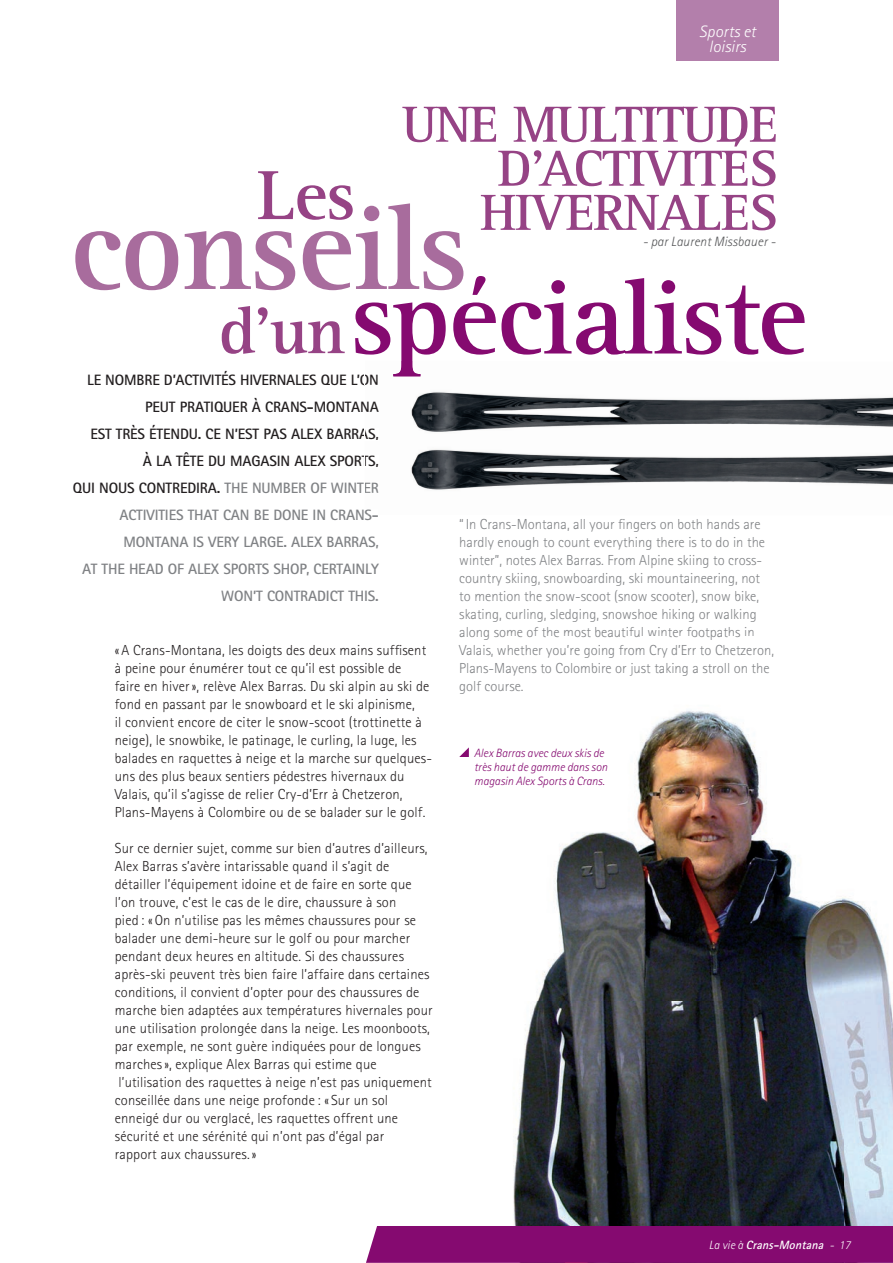
<style>
.page{position:relative;width:893px;height:1263px;background:#fff}
.page>*{position:absolute;margin:0;border:0;box-sizing:border-box;transform-origin:0 0}
.t1{font:700 52.5px/44.1px "Rotis Serif";letter-spacing:-.02em;color:#964385;text-align:right}
.t2{font:italic 300 16.5px/15px "Rotis Sans Serif";letter-spacing:.01em;color:#fff;text-align:center}
.t3{font:700 15px/27px "Rotis Sans Serif";letter-spacing:-.01em;color:#231f20;text-align:right}
.t4{font:700 15px "Rotis Sans Serif";color:#808285}
.t5{font:300 14.55px/18px "Rotis Sans Serif";letter-spacing:.01em;color:#231f20}
.t6{font:300 14.55px/18px "Rotis Sans Serif";color:#808285}
.t7{font:italic 300 13.5px "Rotis Sans Serif";letter-spacing:.01em;color:#57585a}
.t8{font:italic 300 12px/14.4px "Rotis Sans Serif";color:#850a70}
.t9{font:italic 700 12px "Rotis Sans Serif";color:#fff}
.s1{color:#808285}
.s2{font-weight:300}
</style>
<div class="page">
<img style="left:513px;top:711px;width:380px;height:515px">
<div style="left:676px;top:0;width:102px;height:61px;background:#b37fab"></div>
<svg style="left:459px;top:747px;width:10px;height:10px"></svg>
<svg style="left:75px;top:171px;width:729px;height:190px"></svg>
<img style="left:393px;top:374px;width:500px;height:116px">
<img style="left:393px;top:361px;width:27px;height:15px">
<div style="left:366px;top:1226px;width:527px;height:37px;background:#850a70"></div>
<p class="t2" style="left:699px;top:25px;width:58px">Sports et loisirs</p>
<h1 class="t1" style="left:402px;top:107px;width:377px">UNE MULTITUDE<br>D’ACTIVITÉS<br>HIVERNALES</h1>
<p class="t7" style="left:643px;top:236px;width:134px">- par Laurent Missbauer -</p>
<p class="t3" style="left:73px;top:368px;width:307px">LE NOMBRE D’ACTIVITÉS HIVERNALES QUE L’ON PEUT PRATIQUER À CRANS-MONTANA<br>EST TRÈS ÉTENDU. CE N’EST PAS ALEX BARRAS,<br>À LA TÊTE DU MAGASIN ALEX SPORTS,<br>QUI NOUS CONTREDIRA. <span class="s1">THE NUMBER OF WINTER ACTIVITIES THAT CAN BE DONE IN CRAN - MONTANA IS VERY LARGE. ALEX BARRAS,<br>AT THE HEAD OF ALEX SPORTS SHOP, CERTAINLY WON’T CONTRADICT THIS.</span></p>
<p class="t4" style="left:365px;top:509px;width:9px">S</p>
<p class="t5" style="left:115px;top:642px;width:319px">« A Crans-Montana, les doigts des deux mains suffisent à peine pour énumérer tout ce qu’il est possible de<br>faire en hiver », relève Alex Barras. Du ski alpin au ski de fond en passant par le snowboard et le ski alpinisme,<br>il convient encore de citer le snow-scoot (trottinette à neige), le snowbike, le patinage, le curling, la luge, les balades en raquettes à neige et la marche sur quelques&shy;uns des plus beaux sentiers pédestres hivernaux du Valais, qu’il s’agisse de relier Cry-d’Err à Chetzeron, Plans-Mayens à Colombire ou de se balader sur le golf.</p>
<p class="t5" style="left:115px;top:840px;width:319px">Sur ce dernier sujet, comme sur bien d’autres d’ailleurs, Alex Barras s’avère intarissable quand il s’agit de détailler l’équipement idoine et de faire en sorte que l’on trouve, c’est le cas de le dire, chaussure à son<br>pied : « On n’utilise pas les mêmes chaussures pour se balader une demi-heure sur le golf ou pour marcher pendant deux heures en altitude. Si des chaussures après-ski peuvent très bien faire l’affaire dans certaines conditions, il convient d’opter pour des chaussures de marche bien adaptées aux températures hivernales pour une utilisation prolongée dans la neige. Les moonboots, par exemple, ne sont guère indiquées pour de longues marches », explique Alex Barras qui estime que l’utilisation des raquettes à neige n’est pas uniquement conseillée dans une neige profonde : « Sur un sol enneigé dur ou verglacé, les raquettes offrent une sécurité et une sérénité qui n’ont pas d’égal par<br>rapport aux chaussures. »</p>
<p class="t6" style="left:459px;top:516px;width:307px">“ In Crans-Montana, all your fingers on both hands are hardly enough to count everything there is to do in the winter”, notes Alex Barras. From Alpine skiing to cross&shy;country skiing, snowboarding, ski mountaineering, not to mention the snow-scoot (snow scooter), snow bike, skating, curling, sledging, snowshoe hiking or walking along m f h m</p>
<p class="t6" style="left:626px;top:624px;width:67px">if l win r f</p>
<p class="t6" style="left:494px;top:624px;width:149px">so e o t e ost beaut u</p>
<p class="t6" style="left:668px;top:624px;width:74px">te ootpat s</p>
<p class="t6" style="left:459px;top:624px;width:316px;text-indent:269px">h in<br>Valais, whether you’re going from Cry d’Err to Chetzeron,<br>Plans-Mayens to Colombire or just taking a stroll on the golf course.</p>
<p class="t8" style="left:474px;top:746px;width:135px">Alex Barras avec deux skis de très haut de gamme dans son magasin Alex Sports à Crans.</p>
<p class="t9" style="left:709px;top:1240px;width:143px"><span class="s2">L a vie à</span> Crans-Montana <span class="s2">- 1 7</span></p>
</div>
